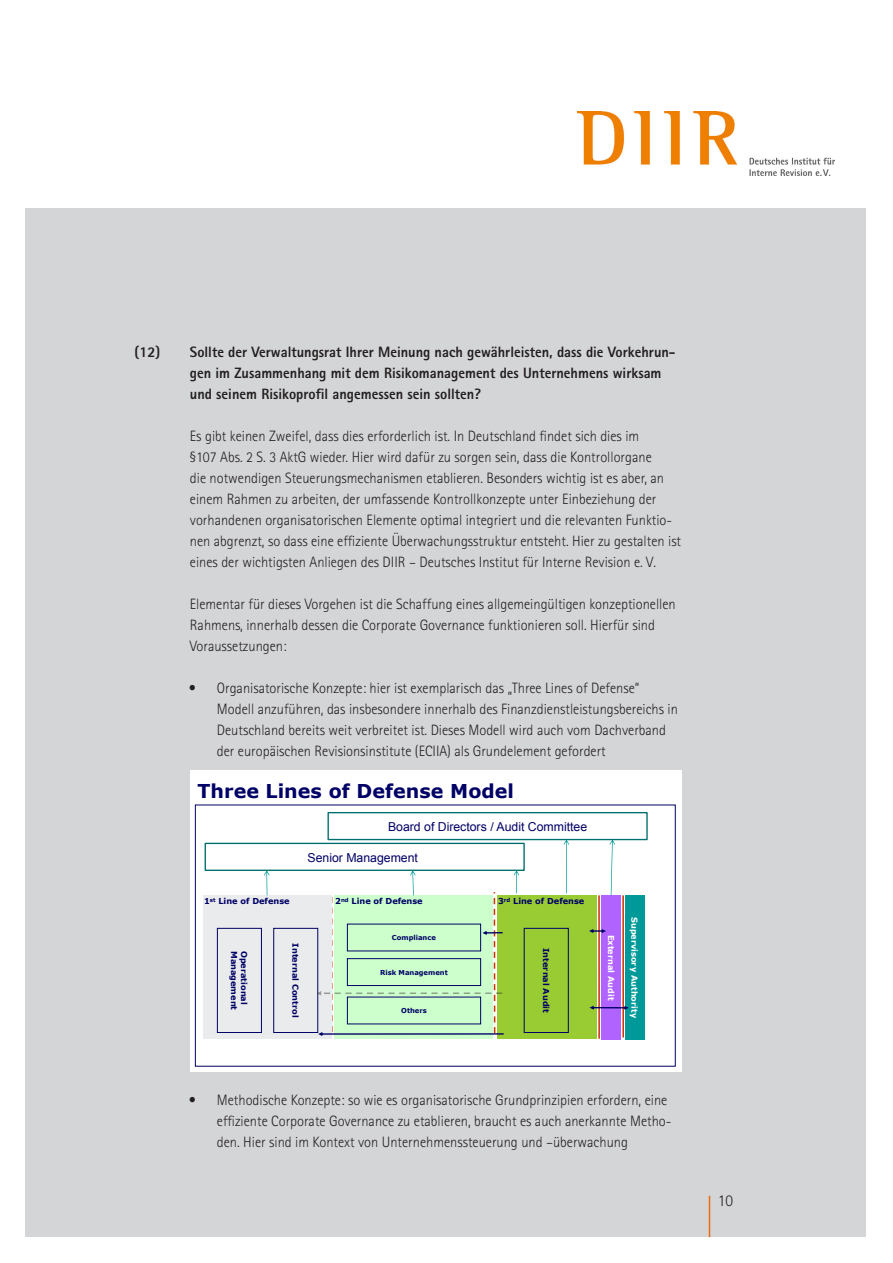
<style>
.page{position:relative;width:893px;height:1263px;background:#fff}
.page>*{position:absolute;margin:0;border:0;box-sizing:border-box;transform-origin:0 0}
.t1{font:700 19.05px "Verdana";color:#006}
.t2{font:300 16.5px "Rotis Sans FSCE";color:#231f20}
.t3{font:300 15px/21px "Rotis Sans FSCE";color:#231f20}
.t4{font:800 15px/21px "Rotis Sans FSTU";color:#231f20}
.t5{font:12.3px "Arial";color:#006}
.t6{font:700 8.25px "Verdana";color:#006}
.t7{font:700 8.25px "Verdana";color:#fff}
.t8{font:700 6.75px "Verdana";color:#006}
</style>
<div class="page">
<div style="left:26px;top:208px;width:840px;height:1029px;background:#d4d5d7"></div>
<hr style="left:709px;top:1196px;width:1px;height:41px;background:#ec6b10">
<img style="left:578px;top:111px;width:256px;height:65px">
<div style="left:190px;top:770px;width:492px;height:302px;background:#fff"></div>
<div style="left:195px;top:805px;width:481px;height:261px;border:1px solid #006"></div>
<div style="left:203px;top:895px;width:128px;height:144px;background:#eaebec"></div>
<div style="left:334px;top:895px;width:159px;height:144px;background:#cfc"></div>
<div style="left:497px;top:895px;width:99px;height:144px;background:#9c3"></div>
<div style="left:524px;top:928px;width:45px;height:105px;border:1px solid #006"></div>
<div style="left:602px;top:895px;width:19px;height:144px;background:#b163ff"></div>
<div style="left:625px;top:895px;width:19px;height:144px;background:#099"></div>
<div style="left:217px;top:928px;width:45px;height:105px;border:1px solid #006"></div>
<div style="left:273px;top:928px;width:45px;height:105px;border:1px solid #006"></div>
<hr style="left:598px;top:895px;width:2px;height:144px;background:#c30">
<hr style="left:622px;top:895px;width:2px;height:142px;background:#c30">
<svg style="left:589px;top:929px;width:17px;height:4px"></svg>
<svg style="left:590px;top:1005px;width:39px;height:5px"></svg>
<div style="left:205px;top:843px;width:320px;height:28px;border:1px solid #006f6f"></div>
<div style="left:327px;top:812px;width:321px;height:28px;border:1px solid #006f6f"></div>
<svg style="left:264px;top:870px;width:6px;height:25px"></svg>
<svg style="left:317px;top:870px;width:187px;height:166px"></svg>
<svg style="left:564px;top:839px;width:5px;height:54px"></svg>
<svg style="left:514px;top:870px;width:5px;height:23px"></svg>
<svg style="left:609px;top:839px;width:6px;height:56px"></svg>
<p class="t4" style="left:135px;top:341px;width:27px">(12)</p>
<p class="t4" style="left:190px;top:341px;width:487px">Sollte der Verwaltungsrat Ihrer Meinung nach gewährleisten, dass die Vorkehrun&shy;gen im Zusammenhang mit dem Risikomanagement des Unternehmens wirksam und seinem Risikoprofil angemessen sein sollten?</p>
<p class="t3" style="left:190px;top:425px;width:451px">Es gibt keinen Zweifel, dass dies erforderlich ist. In Deutschland findet sich dies im</p>
<p class="t3" style="left:190px;top:446px;width:493px">§107 Abs. 2 S. 3 AktG wieder. Hier wird dafür zu sorgen sein, dass die Kontrollorgane<br>die notwendigen Steuerungsmechanismen etablieren. Besonders wichtig ist es aber, an einem Rahmen zu arbeiten, der umfassende Kontrollkonzepte unter Einbeziehung der vorhandenen organisatorischen Elemente optimal integriert und die relevanten Funktio&shy;nen abgrenzt, so dass eine effiziente Überwachungsstruktur entsteht. Hier zu gestalten ist eines der wichtigsten Anliegen des DIIR – Deutsches Institut für Interne Revision e. V.</p>
<p class="t3" style="left:190px;top:593px;width:487px">Elementar für dieses Vorgehen ist die Schaffung eines allgemeingültigen konzeptionellen<br>Rahmens, innerhalb dessen die Corporate Governance funktionieren soll. Hierfür sind<br>Voraussetzungen:</p>
<p class="t3" style="left:217px;top:677px;width:463px;text-indent:-27px">• Organisatorische Konzepte: hier ist exemplarisch das „Three Lines of Defense“ Modell anzuführen, das insbesondere innerhalb des Finanzdienstleistungsbereichs in Deutschland bereits weit verbreitet ist. Dieses Modell wird auch vom Dachverband der europäischen Revisionsinstitute (ECIIA) als Grundelement gefordert</p>
<p class="t1" style="left:198px;top:779px;width:318px">Three Lines of Defense Model</p>
<p class="t5" style="left:388px;top:818px;width:201px">Board of Directors / Audit Committee</p>
<p class="t5" style="left:308px;top:849px;width:112px">Senior Management</p>
<p class="t6" style="left:204px;top:896px;width:87px">1<sup>st</sup> Line of Defense</p>
<p class="t6" style="left:335px;top:896px;width:89px">2<sup>nd</sup> Line of Defense</p>
<p class="t6" style="left:498px;top:896px;width:88px">3<sup>rd</sup> Line of Defense</p>
<p class="t6" style="left:240px;top:951px;width:61px;rotate:90deg">Management</p>
<p class="t6" style="left:249px;top:951px;width:55px;rotate:90deg">Operational</p>
<p class="t6" style="left:301px;top:943px;width:76px;rotate:90deg">Internal Control</p>
<p class="t8" style="left:392px;top:933px;width:46px">Compliance</p>
<p class="t7" style="left:616px;top:935px;width:67px;rotate:90deg">External Audit</p>
<p class="t6" style="left:551px;top:948px;width:66px;rotate:90deg">Internal Audit</p>
<p class="t8" style="left:380px;top:968px;width:69px">Risk Management</p>
<p class="t8" style="left:401px;top:1006px;width:27px">Others</p>
<p class="t7" style="left:640px;top:917px;width:103px;rotate:90deg">Supervisory Authority</p>
<p class="t3" style="left:217px;top:1089px;width:456px;text-indent:-27px">• Methodische Konzepte: so wie es organisatorische Grundprinzipien erfordern, eine effiziente Corporate Governance zu etablieren, braucht es auch anerkannte Metho&shy;den. Hier sind im Kontext von Unternehmenssteuerung und –überwachung</p>
<p class="t2" style="left:718px;top:1191px;width:17px">10</p>
</div>
